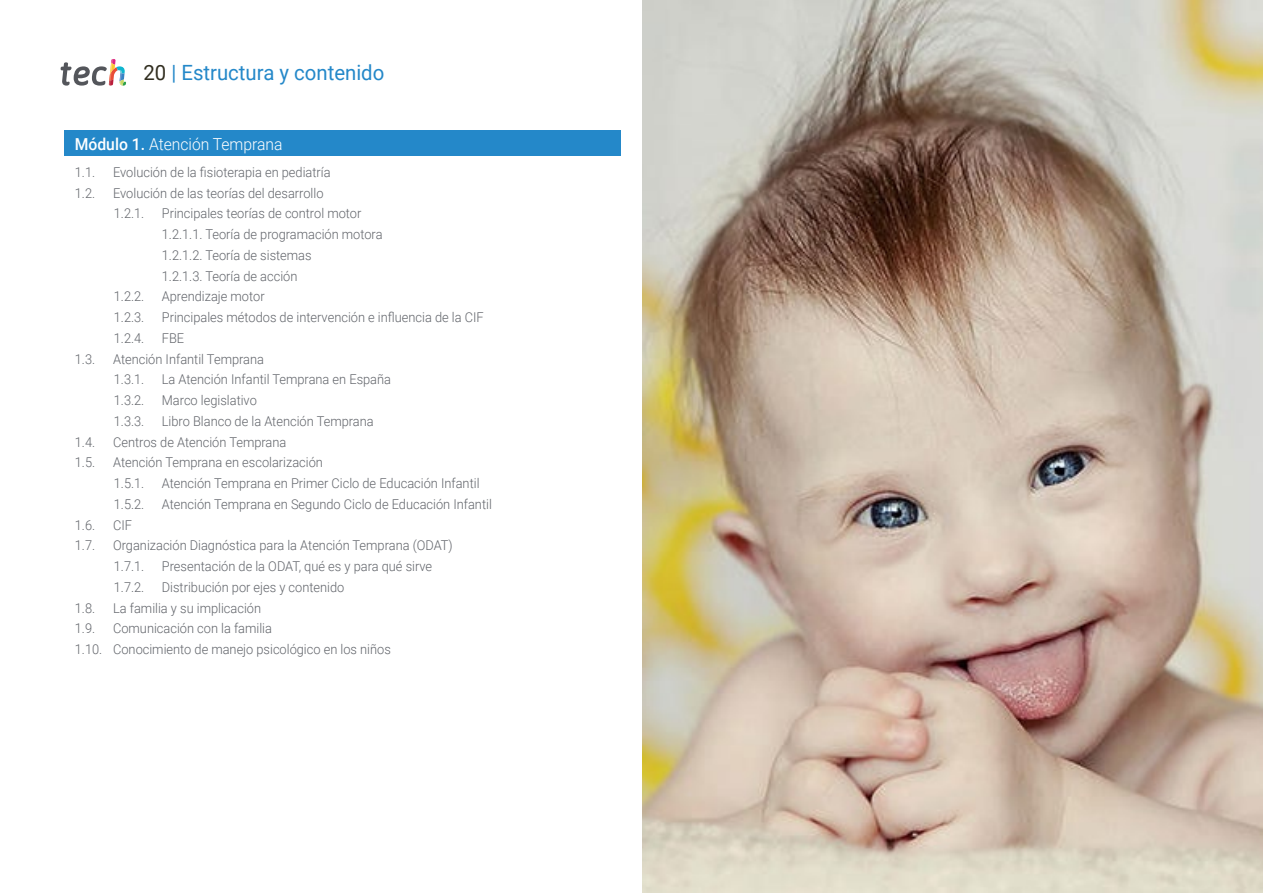
<style>
.page{position:relative;width:1263px;height:893px;background:#fff}
.page>*{position:absolute;margin:0;border:0;box-sizing:border-box;transform-origin:0 0}
.t1{font:21px "Roboto";color:#2488c9}
.t2{font:300 16.5px "Roboto";color:#fff;scale:.95 1}
.t3{font:300 13.5px/20.7px "Roboto";color:#61646a;scale:.95 1}
.s1{color:#312e20}
.s2{font-weight:500}
</style>
<div class="page">
<div style="left:64px;top:131px;width:557px;height:25px;background:#2488c9"></div>
<svg style="left:61px;top:59px;width:65px;height:27px"></svg>
<img style="left:642px;top:0;width:621px;height:893px">
<h1 class="t1" style="left:144px;top:57px;width:242px"><span class="s1">20</span> | Estructura y contenido</h1>
<p class="t2" style="left:75px;top:132px;width:220px"><span class="s2">Módulo 1.</span> Atención Temprana</p>
<p class="t3" style="left:75px;top:161px;width:23px">1.1.</p>
<p class="t3" style="left:113px;top:161px;width:230px">Evolución de la fisioterapia en pediatría</p>
<p class="t3" style="left:75px;top:182px;width:23px">1.2.</p>
<p class="t3" style="left:113px;top:182px;width:223px">Evolución de las teorías del desarrollo<br>1.2.1.</p>
<p class="t3" style="left:162px;top:203px;width:234px">Principales teorías de control motor 1.2.1.1. Teoría de programación motora 1.2.1.2. Teoría de sistemas<br>1.2.1.3. Teoría de acción</p>
<p class="t3" style="left:114px;top:286px;width:34px">1.2.2.</p>
<p class="t3" style="left:162px;top:286px;width:110px">Aprendizaje motor</p>
<p class="t3" style="left:114px;top:306px;width:34px">1.2.3.</p>
<p class="t3" style="left:162px;top:306px;width:340px">Principales métodos de intervención e influencia de la CIF</p>
<p class="t3" style="left:114px;top:327px;width:34px">1.2.4.</p>
<p class="t3" style="left:162px;top:327px;width:25px">FBE</p>
<p class="t3" style="left:75px;top:348px;width:23px">1.3.</p>
<p class="t3" style="left:113px;top:348px;width:160px">Atención Infantil Temprana<br>1.3.1.</p>
<p class="t3" style="left:162px;top:369px;width:243px">La Atención Infantil Temprana en España</p>
<p class="t3" style="left:114px;top:389px;width:34px">1.3.2.</p>
<p class="t3" style="left:162px;top:389px;width:102px">Marco legislativo</p>
<p class="t3" style="left:114px;top:410px;width:34px">1.3.3.</p>
<p class="t3" style="left:162px;top:410px;width:224px">Libro Blanco de la Atención Temprana</p>
<p class="t3" style="left:75px;top:431px;width:23px">1.4.</p>
<p class="t3" style="left:113px;top:431px;width:184px">Centros de Atención Temprana</p>
<p class="t3" style="left:75px;top:452px;width:23px">1.5.</p>
<p class="t3" style="left:113px;top:452px;width:222px">Atención Temprana en escolarización<br>1.5.1.</p>
<p class="t3" style="left:162px;top:472px;width:336px">Atención Temprana en Primer Ciclo de Educación Infantil</p>
<p class="t3" style="left:114px;top:493px;width:34px">1.5.2.</p>
<p class="t3" style="left:162px;top:493px;width:349px">Atención Temprana en Segundo Ciclo de Educación Infantil</p>
<p class="t3" style="left:75px;top:514px;width:23px">1.6.</p>
<p class="t3" style="left:113px;top:514px;width:21px">CIF</p>
<p class="t3" style="left:75px;top:535px;width:23px">1.7.</p>
<p class="t3" style="left:113px;top:535px;width:359px">Organización Diagnóstica para la Atención Temprana (ODAT)<br>1.7.1.</p>
<p class="t3" style="left:162px;top:555px;width:286px">Presentación de la ODAT, qué es y para qué sirve</p>
<p class="t3" style="left:114px;top:576px;width:34px">1.7.2.</p>
<p class="t3" style="left:162px;top:576px;width:194px">Distribución por ejes y contenido</p>
<p class="t3" style="left:75px;top:597px;width:23px">1.8.</p>
<p class="t3" style="left:113px;top:597px;width:157px">La familia y su implicación</p>
<p class="t3" style="left:75px;top:618px;width:23px">1.9.</p>
<p class="t3" style="left:75px;top:618px;width:334px;text-indent:38px">Comunicación con la familia<br>1.10. Conocimiento de manejo psicológico en los niños</p>
</div>
